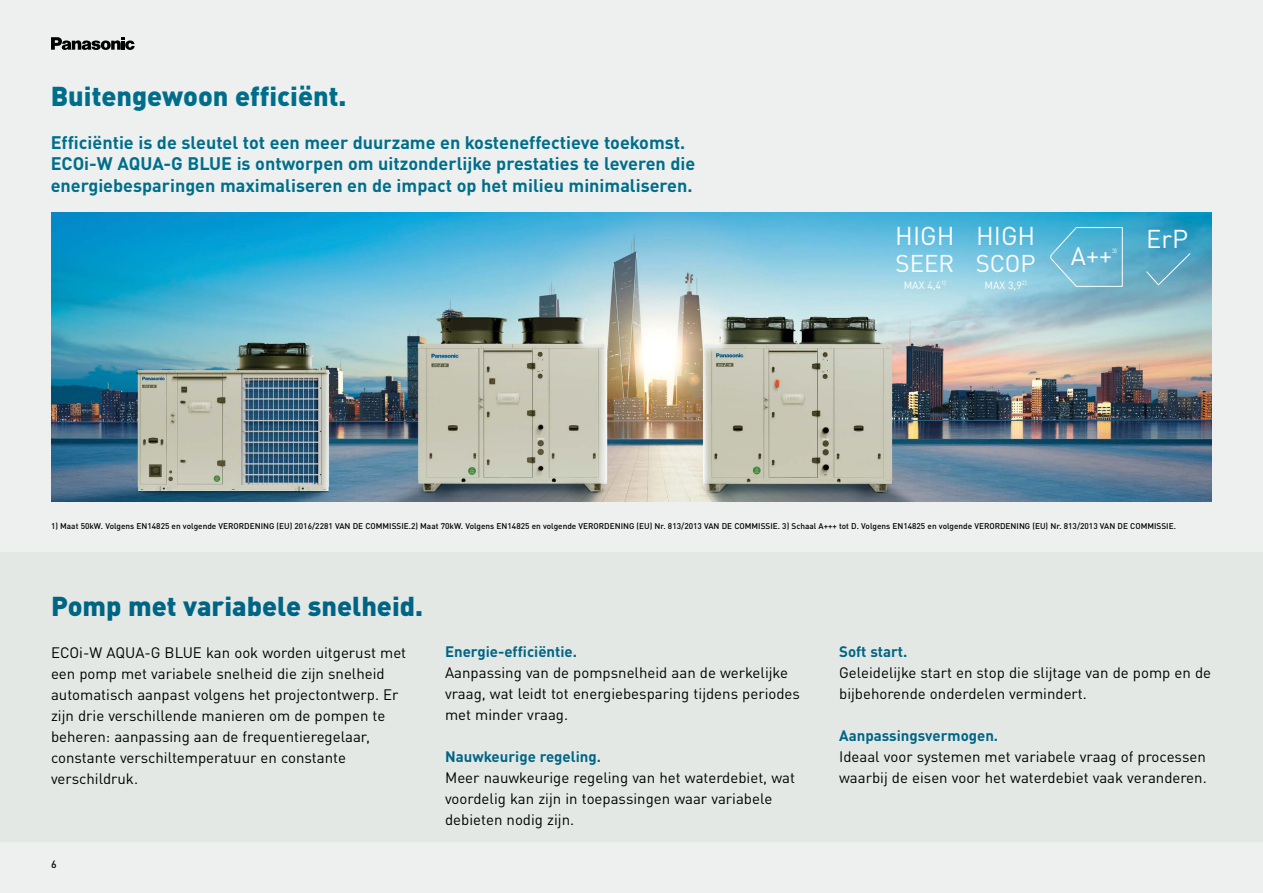
<style>
.page{position:relative;width:1263px;height:893px;background:#edf0ee}
.page>*{position:absolute;margin:0;border:0;box-sizing:border-box;transform-origin:0 0}
.t1{font:900 27px "DIN Pro";color:#006585}
.t2{font:900 27px "DIN Pro";color:#006e8b}
.t3{font:25.5px "DIN Pro";color:#fff}
.t4{font:24.9px "DIN Pro";color:#fff}
.t5{font:24px "DIN Pro";color:#fff}
.t6{font:700 18px/21.6px "DIN Pro";color:#006e8b}
.t7{font:15px/21px "DIN Pro";color:#000}
.t8{font:700 15px "DIN Pro";color:#006585}
.t9{font:10.5px "DIN Pro";color:#fff}
.t10{font:500 10.5px "DIN Pro";color:#000}
.t11{font:500 8.25px "DIN Pro";color:#000}
.t12{font:6.15px "DIN Pro";color:#fff}
</style>
<div class="page">
<img style="left:51px;top:213px;width:1161px;height:289px">
<svg style="left:51px;top:37px;width:84px;height:13px"></svg>
<svg style="left:1050px;top:227px;width:73px;height:60px;background:#6bbbd6"></svg>
<svg style="left:1146px;top:253px;width:45px;height:33px"></svg>
<div style="left:0;top:553px;width:1263px;height:289px;background:#e4e8e5"></div>
<h1 class="t2" style="left:51px;top:74px;width:297px">Buitengewoon efficiënt.</h1>
<p class="t6" style="left:51px;top:130px;width:646px">Efficiëntie is de sleutel tot een meer duurzame en kosteneffectieve toekomst.<br>ECOi-W AQUA-G BLUE is ontworpen om uitzonderlijke prestaties te leveren die energiebesparingen maximaliseren en de impact op het milieu minimaliseren.</p>
<h2 class="t3" style="left:895px;top:216px;width:61px">HIGH</h2>
<h3 class="t5" style="left:895px;top:245px;width:60px">SEER</h3>
<p class="t9" style="left:904px;top:277px;width:44px">MAX 4,4<sup>1)</sup></p>
<h2 class="t3" style="left:976px;top:216px;width:61px">HIGH</h2>
<h3 class="t5" style="left:976px;top:245px;width:61px">SCOP</h3>
<p class="t9" style="left:984px;top:277px;width:44px">MAX 3,9<sup>2)</sup></p>
<h3 class="t4" style="left:1071px;top:236px;width:43px">A++</h3>
<p class="t12" style="left:1112px;top:246px;width:7px">3)</p>
<h2 class="t3" style="left:1146px;top:219px;width:44px">ErP</h2>
<p class="t11" style="left:51px;top:520px;width:1126px">1) Maat 50kW. Volgens EN14825 en volgende VERORDENING (EU) 2016/2281 VAN DE COMMISSIE.2) Maat 70kW. Volgens EN14825 en volgende VERORDENING (EU) Nr. 813/2013 VAN DE COMMISSIE. 3) Schaal A+++ tot D. Volgens EN14825 en volgende VERORDENING (EU) Nr. 813/2013 VAN DE COMMISSIE.</p>
<h1 class="t1" style="left:51px;top:585px;width:374px">Pomp met variabele snelheid.</h1>
<p class="t7" style="left:51px;top:641px;width:357px">ECOi-W AQUA-G BLUE kan ook worden uitgerust met een pomp met variabele snelheid die zijn snelheid automatisch aanpast volgens het projectontwerp. Er zijn drie verschillende manieren om de pompen te beheren: aanpassing aan de frequentieregelaar, constante verschiltemperatuur en constante verschildruk.</p>
<p class="t8" style="left:445px;top:640px;width:134px">Energie-efficiëntie.</p>
<p class="t7" style="left:445px;top:661px;width:356px">Aanpassing van de pompsnelheid aan de werkelijke vraag, wat leidt tot energiebesparing tijdens periodes met minder vraag.</p>
<p class="t8" style="left:445px;top:745px;width:157px">Nauwkeurige regeling.</p>
<p class="t7" style="left:445px;top:766px;width:351px">Meer nauwkeurige regeling van het waterdebiet, wat voordelig kan zijn in toepassingen waar variabele debieten nodig zijn.</p>
<p class="t10" style="left:51px;top:856px;width:7px">6</p>
<p class="t8" style="left:839px;top:640px;width:70px">Soft start.</p>
<p class="t7" style="left:839px;top:661px;width:373px">Geleidelijke start en stop die slijtage van de pomp en de bijbehorende onderdelen vermindert.</p>
<p class="t8" style="left:839px;top:724px;width:161px">Aanpassingsvermogen.</p>
<p class="t7" style="left:839px;top:745px;width:369px">Ideaal voor systemen met variabele vraag of processen waarbij de eisen voor het waterdebiet vaak veranderen.</p>
</div>
